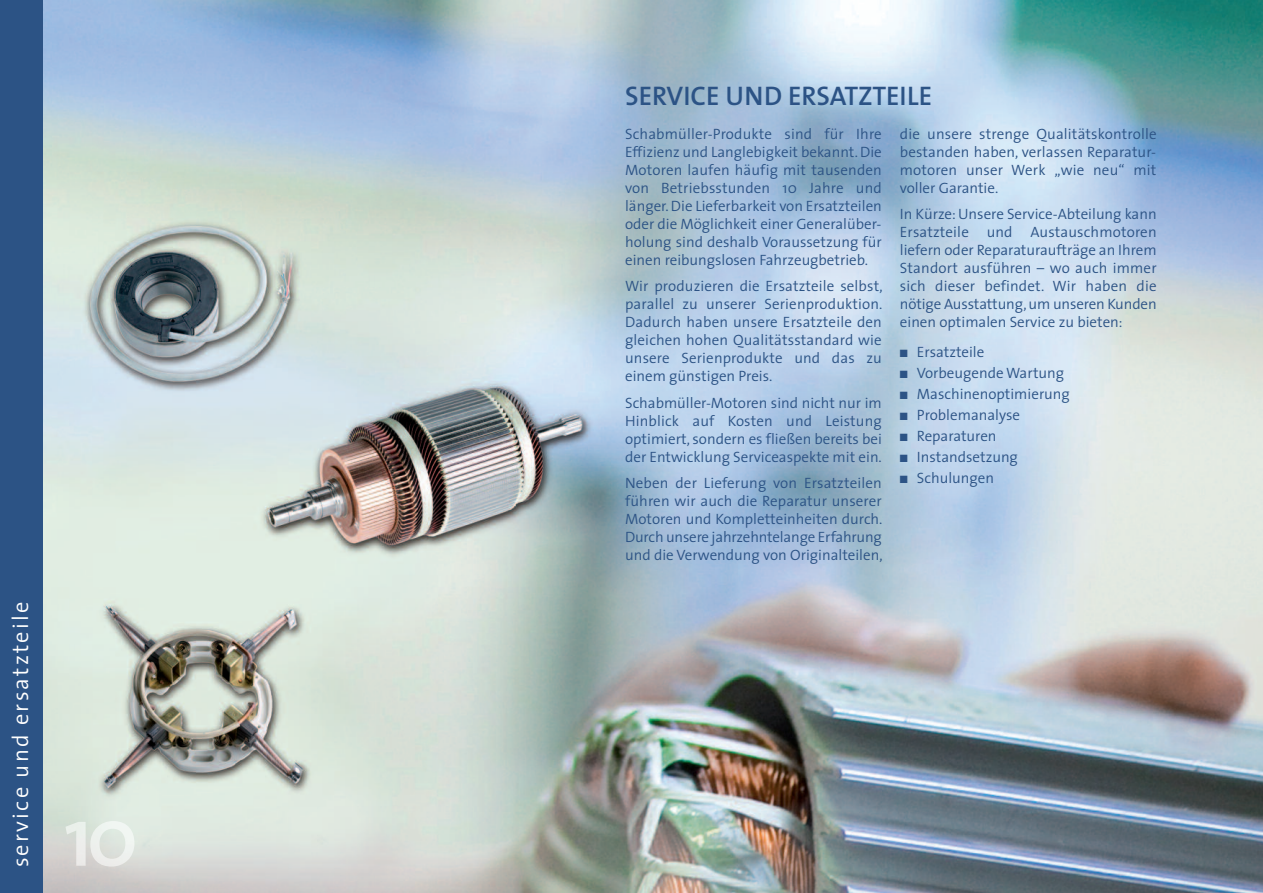
<style>
.page{position:relative;width:1263px;height:893px;background:#fff}
.page>*{position:absolute;margin:0;border:0;box-sizing:border-box;transform-origin:0 0}
.t1{font:600 27px "The Sans";color:#2c5385}
.t2{font:300 22.5px "The Sans";letter-spacing:.1em;color:#fff}
.t3{font:300 15px/18px "The Sans";color:#2c5385;text-align:justify}
</style>
<div class="page">
<img style="left:43px;top:0;width:1220px;height:893px">
<div style="left:0;top:0;width:43px;height:893px;background:#2c5385"></div>
<img style="left:65px;top:822px;width:21px;height:44px">
<img style="left:90px;top:821px;width:44px;height:46px">
<h2 class="t2" style="left:13px;top:867px;width:267px;rotate:-90deg">service und ersatzteile</h2>
<h1 class="t1" style="left:625px;top:86px;width:309px">SERVICE UND ERSATZTEILE</h1>
<p class="t3" style="left:625px;top:127px;width:258px">Schabmüller-Produkte sind für Ihre Effizienz und Langlebigkeit bekannt.Die Motoren laufen häufig mit tausenden von Betriebsstunden 10 Jahre und länger.Die Lieferbarkeit von Ersatzteilen oder die Möglichkeit einer Generalüber&shy;holung sind deshalb Voraussetzung für einen reibungslosen Fahrzeugbetrieb.</p>
<p class="t3" style="left:625px;top:279px;width:259px">Wir produzieren die Ersatzteile selbst, parallel zu unserer Serienproduktion.<br>Dadurch haben unsere Ersatzteile den gleichen hohen Qualitätsstandard wie unsere Serienprodukte und das zu einem günstigen Preis.</p>
<p class="t3" style="left:625px;top:396px;width:258px">Schabmüller-Motoren sind nicht nur im Hinblick auf Kosten und Leistung optimiert, sondern es fließen bereits bei der Entwicklung Serviceaspekte mit ein.</p>
<p class="t3" style="left:625px;top:476px;width:259px">Neben der Lieferung von Ersatzteilen führen wir auch die Reparatur unserer Motoren und Kompletteinheiten durch.<br>Durch unserejahrzehntelange Erfahrung und die Verwendung von Originalteilen,</p>
<p class="t3" style="left:900px;top:127px;width:258px">die unsere strenge Qualitätskontrolle bestanden haben, verlassen Reparatur&shy;motoren unser Werk „wie neu“ mit voller Garantie.</p>
<p class="t3" style="left:900px;top:207px;width:258px">In Kürze:Unsere Service-Abteilung kann Ersatzteile und Austauschmotoren liefern oder Reparaturaufträge an Ihrem Standort ausführen – wo auch immer sich dieser befindet. Wir haben die nötige Ausstattung,um unseren Kunden einen optimalen Service zu bieten:</p>
<p class="t3" style="left:900px;top:345px;width:86px">■ Ersatzteile</p>
<p class="t3" style="left:900px;top:366px;width:166px">■ Vorbeugende Wartung</p>
<p class="t3" style="left:900px;top:387px;width:172px">■ Maschinenoptimierung</p>
<p class="t3" style="left:900px;top:408px;width:122px">■ Problemanalyse</p>
<p class="t3" style="left:900px;top:429px;width:98px">■ Reparaturen</p>
<p class="t3" style="left:900px;top:450px;width:120px">■ Instandsetzung</p>
<p class="t3" style="left:900px;top:471px;width:96px">■ Schulungen</p>
</div>
